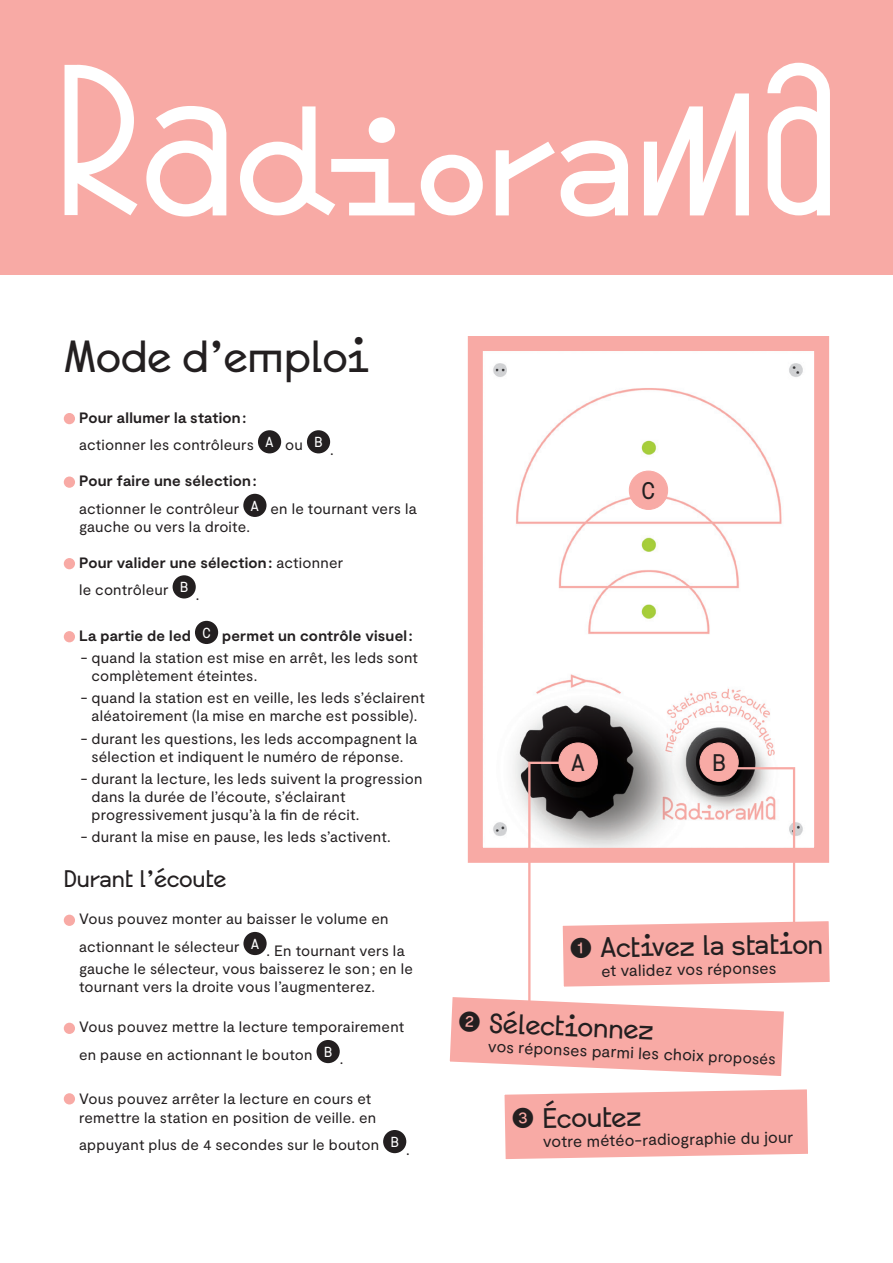
<style>
.page{position:relative;width:893px;height:1263px;background:#fff}
.page>*{position:absolute;margin:0;border:0;box-sizing:border-box;transform-origin:0 0}
.t1{font:45px "Heal The Web A";color:#231f20}
.t2{font:28.2px "Heal The Web A";color:#231f20}
.t3{font:24px "Heal The Web A";color:#231f20}
.t4{font:16.2px "Moderat";color:#231f20}
.t5{font:15px/18px "Moderat";letter-spacing:.015em;color:#231f20}
.t6{font:700 15px/27.6px "Moderat";letter-spacing:.015em;color:#231f20}
.s1{font-weight:700}
.s2{font-weight:400}
.s3{font-family:"Moderat"}
.s4{font-size:15.45px}
</style>
<div class="page">
<div style="left:0;top:0;width:893px;height:274px;background:#f8aaa5"></div>
<svg style="left:146px;top:106px;width:80px;height:111px"></svg>
<svg style="left:421px;top:155px;width:62px;height:60px"></svg>
<svg style="left:496px;top:142px;width:59px;height:73px"></svg>
<svg style="left:561px;top:141px;width:67px;height:76px"></svg>
<svg style="left:644px;top:93px;width:105px;height:122px"></svg>
<svg style="left:767px;top:63px;width:63px;height:152px"></svg>
<svg style="left:65px;top:65px;width:72px;height:150px"></svg>
<svg style="left:240px;top:106px;width:175px;height:109px"></svg>
<div style="left:64px;top:413px;width:11px;height:11px;background:#f8aaa5;border-radius:50%"></div>
<div style="left:258px;top:430px;width:23px;height:23px;background:#231f20;border-radius:50%"></div>
<div style="left:307px;top:430px;width:23px;height:23px;background:#231f20;border-radius:50%"></div>
<div style="left:64px;top:476px;width:11px;height:12px;background:#f8aaa5;border-radius:50%"></div>
<div style="left:243px;top:494px;width:23px;height:23px;background:#231f20;border-radius:50%"></div>
<div style="left:64px;top:558px;width:11px;height:11px;background:#f8aaa5;border-radius:50%"></div>
<div style="left:173px;top:575px;width:23px;height:23px;background:#231f20;border-radius:50%"></div>
<div style="left:64px;top:631px;width:11px;height:11px;background:#f8aaa5;border-radius:50%"></div>
<div style="left:195px;top:621px;width:23px;height:23px;background:#231f20;border-radius:50%"></div>
<div style="left:64px;top:915px;width:11px;height:11px;background:#f8aaa5;border-radius:50%"></div>
<div style="left:243px;top:932px;width:24px;height:23px;background:#231f20;border-radius:50%"></div>
<div style="left:64px;top:1023px;width:11px;height:11px;background:#f8aaa5;border-radius:50%"></div>
<div style="left:317px;top:1040px;width:23px;height:23px;background:#231f20;border-radius:50%"></div>
<div style="left:64px;top:1093px;width:11px;height:11px;background:#f8aaa5;border-radius:50%"></div>
<div style="left:383px;top:1130px;width:23px;height:23px;background:#231f20;border-radius:50%"></div>
<svg style="left:467px;top:336px;width:363px;height:424px"></svg>
<div style="left:504px;top:1093px;width:54px;height:66px;background:#f8aaa5"></div>
<svg style="left:558px;top:1089px;width:250px;height:70px;background:#f8b0ac"></svg>
<svg style="left:449px;top:760px;width:381px;height:316px"></svg>
<div style="left:559px;top:743px;width:38px;height:38px;background:#f8aaa5;border-radius:50%"></div>
<div style="left:558px;top:742px;width:40px;height:40px;border:1px solid #f8aaa5;border-radius:50%"></div>
<div style="left:629px;top:471px;width:39px;height:38px;background:#f8aaa5;border-radius:50%"></div>
<div style="left:629px;top:471px;width:39px;height:39px;border:1px solid #f8aaa5;border-radius:50%"></div>
<div style="left:700px;top:743px;width:38px;height:38px;background:#f8aaa5;border-radius:50%"></div>
<div style="left:699px;top:742px;width:40px;height:40px;border:1px solid #f8aaa5;border-radius:50%"></div>
<h1 class="t1" style="left:64px;top:315px;width:307px">Mode d’emploi</h1>
<p class="t5" style="left:79px;top:404px;width:245px;line-height:27.5px"><span class="s1">Pour allumer la station:<br></span>actionner les contrôleurs <sup>A</sup> ou <sup>B</sup></p>
<p class="t5" style="left:330px;top:441px;width:5px">.</p>
<p class="t5" style="left:79px;top:468px;width:339px;line-height:27.6px"><span class="s1">Pour faire une sélection:<br></span>actionner le contrôleur <sup>A</sup> en le tournant vers la</p>
<p class="t5" style="left:79px;top:518px;width:172px">gauche ou vers la droite.</p>
<p class="t6" style="left:79px;top:549px;width:265px">Pour valider une sélection: <span class="s2">actionner le contrôleur</span> <sup>B</sup></p>
<p class="t5" style="left:196px;top:586px;width:5px">.</p>
<p class="t6" style="left:79px;top:622px;width:335px">La partie de led <sup>C</sup> permet un contrôle visuel:</p>
<p class="t5" style="left:92px;top:649px;width:328px;text-indent:-11px">- quand la station est mise en arrêt, les leds sont complètement éteintes.</p>
<p class="t5" style="left:81px;top:689px;width:345px;text-align:center">- quand la station est en veille, les leds s’éclairent aléatoirement (la mise en marche est possible).</p>
<p class="t5" style="left:81px;top:730px;width:338px;text-align:center">- durant les questions, les leds accompagnent la sélection et indiquent le numéro de réponse.</p>
<p class="t5" style="left:92px;top:770px;width:332px;text-indent:-11px">- durant la lecture, les leds suivent la progression dans la durée de l’écoute, s’éclairant progressivement jusqu’à la fin de récit.</p>
<p class="t5" style="left:81px;top:828px;width:311px">- durant la mise en pause, les leds s’activent.</p>
<h3 class="t3" style="left:64px;top:857px;width:164px">Durant l’écoute</h3>
<p class="t5" style="left:79px;top:906px;width:311px;line-height:27.6px">Vous pouvez monter au baisser le volume en actionnant le sélecteur <sup>A</sup></p>
<p class="t5" style="left:79px;top:943px;width:335px;text-indent:188px">. En tournant vers la gauche le sélecteur, vous baisserez le son; en le tournant vers la droite vous l’augmenterez.</p>
<p class="t5" style="left:79px;top:1014px;width:327px;line-height:27.6px">Vous pouvez mettre la lecture temporairement en pause en actionnant le bouton <sup>B</sup></p>
<p class="t5" style="left:340px;top:1051px;width:5px">.</p>
<p class="t5" style="left:79px;top:1091px;width:299px">Vous pouvez arrêter la lecture en cours et remettre la station en position de veille. en</p>
<p class="t5" style="left:79px;top:1136px;width:321px">appuyant plus de 4 secondes sur le bouton <sup>B</sup></p>
<p class="t5" style="left:406px;top:1141px;width:5px">.</p>
<h3 class="t3" style="left:642px;top:469px;width:15px">C</h3>
<h3 class="t3" style="left:572px;top:740px;width:15px">A</h3>
<h3 class="t3" style="left:712px;top:740px;width:15px">B</h3>
<h2 class="t2" style="left:569px;top:922px;width:255px;rotate:-1deg"><span class="s3">➊</span> Activez la station</h2>
<p class="t4" style="left:601px;top:961px;width:177px;rotate:-1deg">et validez vos réponses</p>
<h2 class="t2" style="left:459px;top:995px;width:198px;rotate:3deg"><span class="s3">➋</span> Sélectionnez</h2>
<p class="t4" style="left:489px;top:1036px;width:289px;rotate:3deg">vos réponses parmi les choix <span class="s4">proposés</span></p>
<h2 class="t2" style="left:510px;top:1093px;width:132px;rotate:-1deg"><span class="s3">➌</span> Écoutez</h2>
<p class="t4" style="left:543px;top:1132px;width:252px;rotate:-1deg">votre météo-radiographie du jour</p>
</div>
